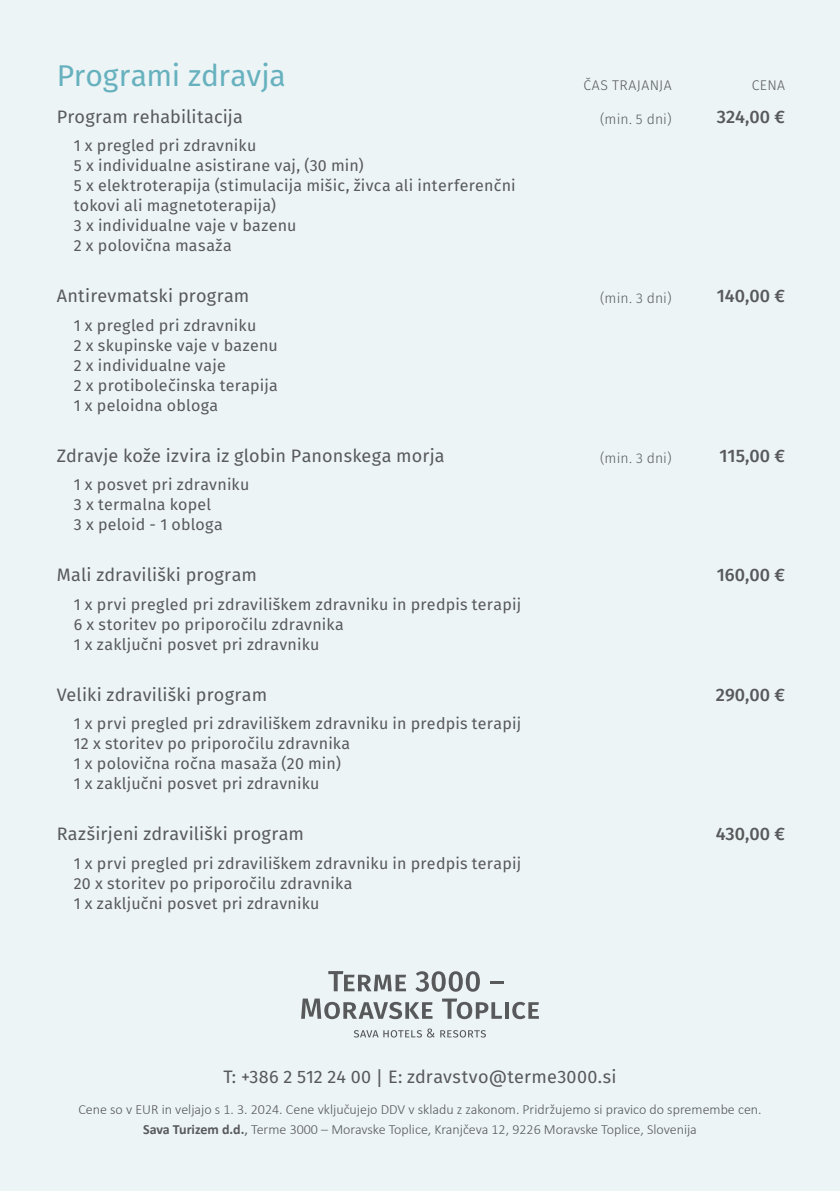
<style>
.page{position:relative;width:840px;height:1191px;background:#fff}
.page>*{position:absolute;margin:0;border:0;box-sizing:border-box;transform-origin:0 0}
.t1{font:30px "Fira Sans";letter-spacing:-.01em;color:#67b1be}
.t2{font:18px "Fira Sans";letter-spacing:.01em;color:#58595b}
.t3{font:500 18px "Fira Sans";color:#58595b}
.t4{font:16px/20px "Fira Sans";letter-spacing:.015em;color:#58595b}
.t5{font:300 14px/20px "Calibri";color:#58595b;text-align:center}
.t6{font:300 14px "Fira Sans";letter-spacing:.01em;color:#58595b}
.t7{font:300 14px "Fira Sans";letter-spacing:.03em;color:#58595b}
.s1{font-weight:300;font-size:26px}
.s2{font-weight:700}
.s3{font-weight:400}
</style>
<div class="page">
<div style="left:0;top:0;width:839px;height:1191px;background:#ecf4f6"></div>
<svg style="left:353px;top:1028px;width:81px;height:9px"></svg>
<svg style="left:440px;top:1030px;width:45px;height:7px"></svg>
<svg style="left:328px;top:971px;width:78px;height:20px"></svg>
<svg style="left:415px;top:971px;width:64px;height:20px"></svg>
<hr style="left:489px;top:980px;width:14px;height:3px;background:#58595b">
<svg style="left:301px;top:998px;width:131px;height:21px"></svg>
<svg style="left:442px;top:998px;width:60px;height:21px"></svg>
<svg style="left:505px;top:1002px;width:3px;height:16px"></svg>
<svg style="left:512px;top:1001px;width:26px;height:18px"></svg>
<h1 class="t1" style="left:57px;top:54px;width:230px">Programi zdravja</h1>
<p class="t2" style="left:57px;top:104px;width:187px">Program rehabilitacija</p>
<p class="t4" style="left:74px;top:137px;width:443px">1 x pregled pri zdravniku<br>5 x individualne asistirane vaj, (30 min)<br>5 x elektroterapija (stimulacija mišic, živca ali interferenčni tokovi ali magnetoterapija)<br>3 x individualne vaje v bazenu<br>2 x polovična masaža</p>
<p class="t2" style="left:57px;top:283px;width:194px">Antirevmatski program</p>
<p class="t4" style="left:74px;top:316px;width:205px">1 x pregled pri zdravniku<br>2 x skupinske vaje v bazenu<br>2 x individualne vaje<br>2 x protibolečinska terapija<br>1 x peloidna obloga</p>
<p class="t2" style="left:57px;top:443px;width:389px">Zdravje kože izvira iz globin Panonskega morja</p>
<p class="t4" style="left:74px;top:476px;width:177px">1 x posvet pri zdravniku<br>3 x termalna kopel<br>3 x peloid - 1 obloga</p>
<p class="t2" style="left:57px;top:562px;width:202px">Mali zdraviliški program</p>
<p class="t4" style="left:74px;top:595px;width:448px">1 x prvi pregled pri zdraviliškem zdravniku in predpis terapij<br>6 x storitev po priporočilu zdravnika<br>1 x zaključni posvet pri zdravniku</p>
<p class="t2" style="left:57px;top:682px;width:212px">Veliki zdraviliški program</p>
<p class="t4" style="left:74px;top:715px;width:448px">1 x prvi pregled pri zdraviliškem zdravniku in predpis terapij 12 x storitev po priporočilu zdravnika<br>1 x polovična ročna masaža (20 min)<br>1 x zaključni posvet pri zdravniku</p>
<p class="t2" style="left:57px;top:821px;width:248px">Razširjeni zdraviliški program</p>
<p class="t4" style="left:74px;top:854px;width:448px">1 x prvi pregled pri zdraviliškem zdravniku in predpis terapij<br>20 x storitev po priporočilu zdravnika<br>1 x zaključni posvet pri zdravniku</p>
<p class="t7" style="left:583px;top:75px;width:90px">ČAS TRAJANJA</p>
<p class="t6" style="left:751px;top:75px;width:35px">CENA</p>
<p class="t6" style="left:600px;top:109px;width:73px">(min. 5 dni)</p>
<p class="t3" style="left:716px;top:104px;width:70px">324,00 €</p>
<p class="t6" style="left:600px;top:288px;width:73px">(min. 3 dni)</p>
<p class="t3" style="left:716px;top:283px;width:70px">140,00 €</p>
<p class="t6" style="left:600px;top:448px;width:73px">(min. 3 dni)</p>
<p class="t3" style="left:719px;top:443px;width:67px">115,00 €</p>
<p class="t3" style="left:716px;top:562px;width:70px">160,00 €</p>
<p class="t3" style="left:715px;top:682px;width:71px">290,00 €</p>
<p class="t3" style="left:715px;top:821px;width:71px">430,00 €</p>
<p class="t2" style="left:223px;top:1064px;width:394px">T: +386 2 512 24 00 <span class="s1">I</span> E: zdravstvo@terme3000.si</p>
<p class="t5" style="left:78px;top:1099px;width:684px">Cene so v EUR in veljajo s 1. 3. 2024. Cene vključujejo DDV v skladu z zakonom. Pridržujemo si pravico do spremembe cen.<br><span class="s2">Sava Turizem d.d.</span><span class="s3">,</span> Terme 3000 – Moravske Toplice, Kranjčeva 12, 9226 Moravske Toplice, Slovenija</p>
</div>
